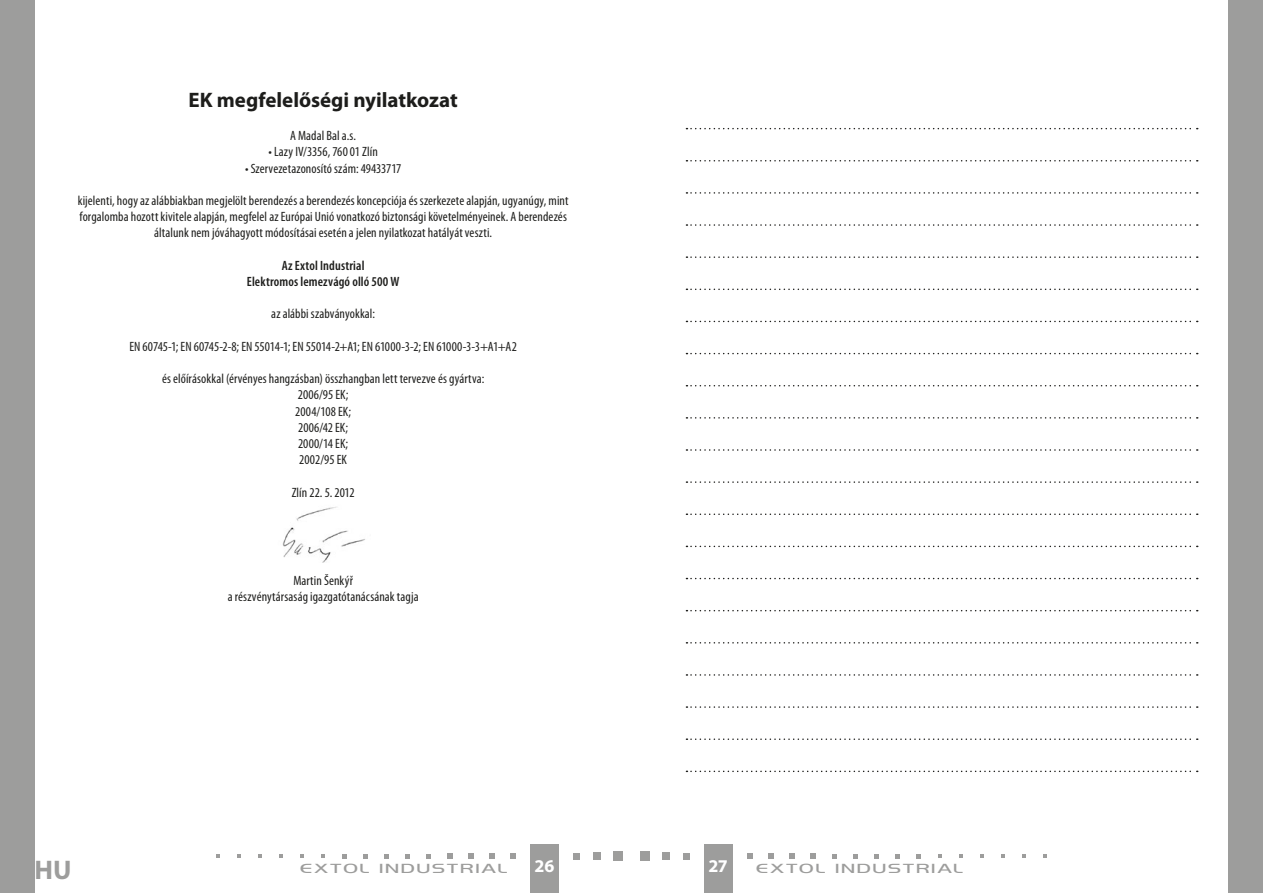
<style>
.page{position:relative;width:1263px;height:893px;background:#fff}
.page>*{position:absolute;margin:0;border:0;box-sizing:border-box;transform-origin:0 0}
.t1{font:700 27px "Myriad Pro";color:#9d9d9c}
.t2{font:700 21px "Myriad Pro";letter-spacing:-.005em;color:#1d1d1b}
.t3{font:700 18px "Myriad Pro";color:#fff}
.t4{font:condensed 13.5px/16.2px "Myriad Pro";letter-spacing:.005em;color:#1d1d1b;text-align:center}
.t5{font:600 condensed 13.5px/16.2px "Myriad Pro";letter-spacing:.01em;color:#1d1d1b;text-align:center}
.t6{font:12px "Highland Gothic Light Medium CE";letter-spacing:.115em;color:#9d9d9c;scale:1.5 1}
</style>
<div class="page">
<div style="left:530px;top:844px;width:28px;height:49px;background:#9d9d9c"></div>
<div style="left:614px;top:851px;width:9px;height:10px;background:#9d9d9c"></div>
<div style="left:593px;top:852px;width:8px;height:8px;background:#9d9d9c"></div>
<svg style="left:573px;top:853px;width:6px;height:6px"></svg>
<svg style="left:510px;top:853px;width:6px;height:6px"></svg>
<svg style="left:489px;top:853px;width:5px;height:6px"></svg>
<svg style="left:468px;top:853px;width:5px;height:6px"></svg>
<svg style="left:447px;top:853px;width:5px;height:6px"></svg>
<svg style="left:426px;top:854px;width:5px;height:4px"></svg>
<svg style="left:405px;top:854px;width:5px;height:4px"></svg>
<svg style="left:384px;top:854px;width:5px;height:4px"></svg>
<svg style="left:363px;top:854px;width:5px;height:4px"></svg>
<svg style="left:342px;top:854px;width:5px;height:4px"></svg>
<svg style="left:321px;top:854px;width:4px;height:4px"></svg>
<svg style="left:300px;top:854px;width:4px;height:4px"></svg>
<svg style="left:279px;top:854px;width:4px;height:4px"></svg>
<svg style="left:258px;top:854px;width:4px;height:4px"></svg>
<svg style="left:237px;top:854px;width:4px;height:4px"></svg>
<svg style="left:216px;top:854px;width:4px;height:4px"></svg>
<img style="left:282px;top:507px;width:83px;height:56px">
<div style="left:704px;top:844px;width:29px;height:49px;background:#9d9d9c"></div>
<div style="left:640px;top:851px;width:9px;height:10px;background:#9d9d9c"></div>
<div style="left:662px;top:852px;width:8px;height:8px;background:#9d9d9c"></div>
<div style="left:683px;top:853px;width:7px;height:6px;background:#9d9d9c"></div>
<svg style="left:747px;top:853px;width:6px;height:6px"></svg>
<svg style="left:768px;top:853px;width:6px;height:6px"></svg>
<svg style="left:789px;top:853px;width:6px;height:6px"></svg>
<svg style="left:811px;top:853px;width:5px;height:6px"></svg>
<svg style="left:832px;top:854px;width:5px;height:4px"></svg>
<svg style="left:853px;top:854px;width:5px;height:4px"></svg>
<svg style="left:874px;top:854px;width:5px;height:4px"></svg>
<svg style="left:895px;top:854px;width:5px;height:4px"></svg>
<svg style="left:916px;top:854px;width:5px;height:4px"></svg>
<svg style="left:938px;top:854px;width:4px;height:4px"></svg>
<svg style="left:959px;top:854px;width:4px;height:4px"></svg>
<svg style="left:980px;top:854px;width:4px;height:4px"></svg>
<svg style="left:1001px;top:854px;width:4px;height:4px"></svg>
<svg style="left:1022px;top:854px;width:4px;height:4px"></svg>
<svg style="left:1043px;top:854px;width:4px;height:4px"></svg>
<div style="left:0;top:0;width:34px;height:893px;background:#9d9d9c"></div>
<div style="left:1229px;top:0;width:34px;height:893px;background:#9d9d9c"></div>
<svg style="left:686px;top:128px;width:512px;height:1px"></svg>
<svg style="left:686px;top:160px;width:512px;height:2px"></svg>
<svg style="left:686px;top:192px;width:512px;height:2px"></svg>
<svg style="left:686px;top:224px;width:512px;height:2px"></svg>
<svg style="left:686px;top:256px;width:512px;height:2px"></svg>
<svg style="left:686px;top:289px;width:512px;height:1px"></svg>
<svg style="left:686px;top:321px;width:512px;height:1px"></svg>
<svg style="left:686px;top:353px;width:512px;height:1px"></svg>
<svg style="left:686px;top:385px;width:512px;height:1px"></svg>
<svg style="left:686px;top:417px;width:512px;height:2px"></svg>
<svg style="left:686px;top:449px;width:512px;height:2px"></svg>
<svg style="left:686px;top:481px;width:512px;height:2px"></svg>
<svg style="left:686px;top:513px;width:512px;height:2px"></svg>
<svg style="left:686px;top:546px;width:512px;height:1px"></svg>
<svg style="left:686px;top:578px;width:512px;height:1px"></svg>
<svg style="left:686px;top:610px;width:512px;height:1px"></svg>
<svg style="left:686px;top:642px;width:512px;height:2px"></svg>
<svg style="left:686px;top:674px;width:512px;height:2px"></svg>
<svg style="left:686px;top:706px;width:512px;height:2px"></svg>
<svg style="left:686px;top:738px;width:512px;height:2px"></svg>
<svg style="left:686px;top:771px;width:512px;height:1px"></svg>
<h2 class="t2" style="left:188px;top:87px;width:271px">EK megfelelőségi nyilatkozat</h2>
<p class="t4" style="left:290px;top:127px;width:68px">A Madal Bal a.s.</p>
<p class="t4" style="left:268px;top:144px;width:111px">• Lazy IV/3356, 760 01 Zlín</p>
<p class="t4" style="left:245px;top:160px;width:158px">• Szervezetazonosító szám: 49433717</p>
<p class="t4" style="left:78px;top:192px;width:492px">kijelenti, hogy az alábbiakban megjelölt berendezés a berendezés koncepciója és szerkezete alapján, ugyanúgy, mint forgalomba hozott kivitele alapján, megfelel az Európai Unió vonatkozó biztonsági követelményeinek. A berendezés általunk nem jóváhagyott módosításai esetén a jelen nyilatkozat hatályát veszti.</p>
<p class="t5" style="left:247px;top:257px;width:154px">Az Extol Industrial<br>Elektromos lemezvágó olló 500 W</p>
<p class="t4" style="left:271px;top:306px;width:105px">az alábbi szabványokkal:</p>
<p class="t4" style="left:129px;top:338px;width:389px">EN 60745-1; EN 60745-2-8; EN 55014-1; EN 55014-2+A1; EN 61000-3-2; EN 61000-3-3+A1+A2</p>
<p class="t4" style="left:162px;top:370px;width:324px">és előírásokkal (érvényes hangzásban) összhangban lett tervezve és gyártva:<br>2006/95 EK;<br>2004/108 EK;<br>2006/42 EK;<br>2000/14 EK;<br>2002/95 EK</p>
<p class="t4" style="left:292px;top:484px;width:64px">Zlín 22. 5. 2012</p>
<p class="t4" style="left:228px;top:572px;width:192px">Martin Šenkýř<br>a részvénytársaság igazgatótanácsának tagja</p>
<h1 class="t1" style="left:35px;top:852px;width:38px">HU</h1>
<h3 class="t3" style="left:708px;top:855px;width:21px">27</h3>
<p class="t6" style="left:756px;top:861px;width:140px">EXTOL INDUSTRIAL</p>
<p class="t6" style="left:300px;top:861px;width:140px">EXTOL INDUSTRIAL</p>
<h3 class="t3" style="left:535px;top:855px;width:21px">26</h3>
</div>
